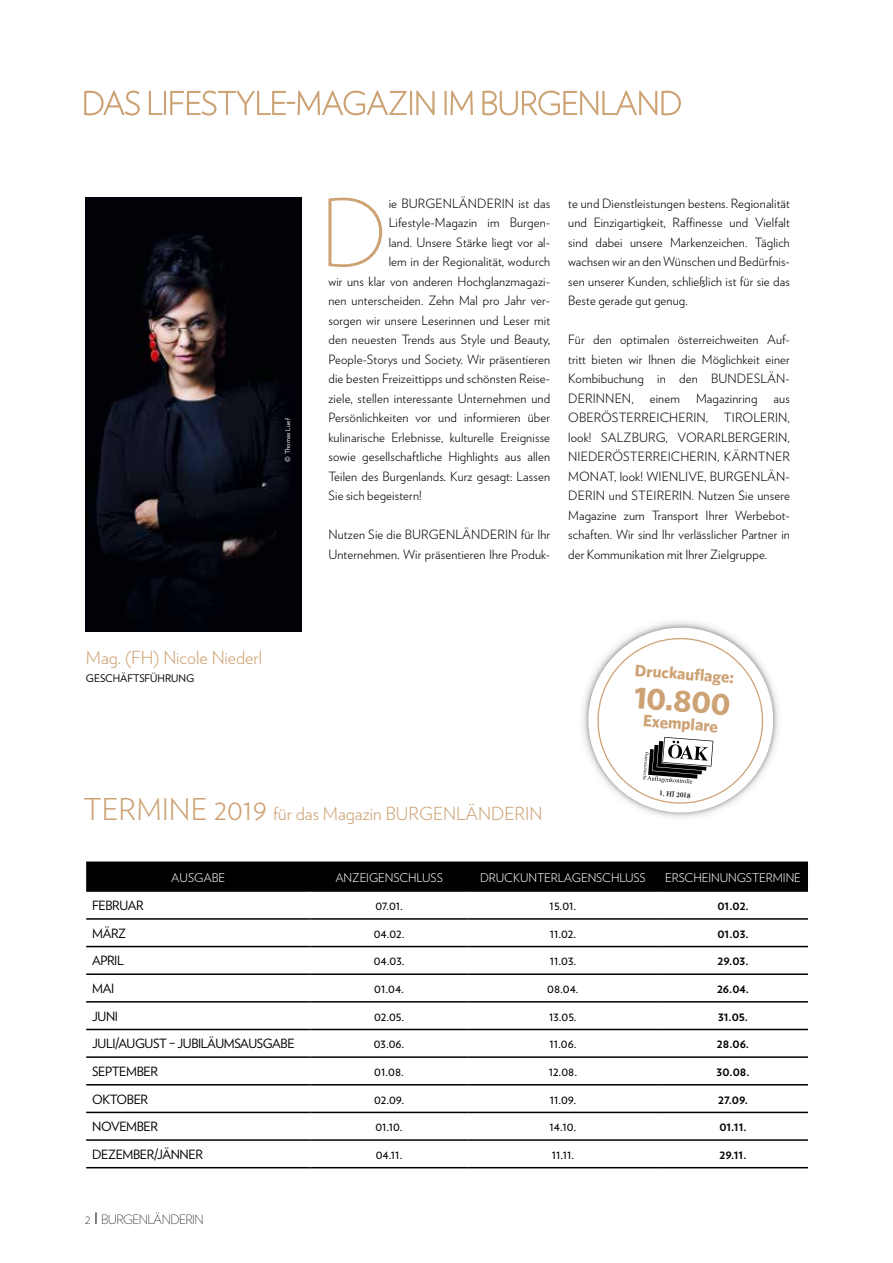
<style>
.page{position:relative;width:893px;height:1263px;background:#fff}
.page>*{position:absolute;margin:0;border:0;box-sizing:border-box;transform-origin:0 0}
.t1{font:200 92.55px "Verlag";color:#cda274}
.t2{font:700 30.75px "Whitney";color:#cda274}
.t3{font:300 18px "Verlag";color:#cda274}
.t4{font:700 16.65px "Whitney";color:#cda274}
.t5{font:700 16.5px "Whitney";color:#cda274}
.t6{font:300 12.75px/19.5px "Verlag";letter-spacing:.01em;color:#000;text-align:justify}
.t7{font:12.75px "Verlag";letter-spacing:-.03em;color:#000}
.t8{font:700 12.75px "Verlag";color:#000}
.t9{font:200 12.75px "Verlag";letter-spacing:-.05em;color:#000}
.t10{font:300 12px "Verlag";letter-spacing:-.01em;color:#fff}
.t11{font:10.5px "Verlag";color:#000}
.t12{font:600 7.35px "Minion Pro";color:#000}
.t13{font:6.75px "Verlag";letter-spacing:.02em;color:#fff}
.s1{font-size:30px}
</style>
<div class="page">
<svg style="left:84px;top:90px;width:56px;height:26px"></svg>
<svg style="left:149px;top:90px;width:286px;height:26px"></svg>
<svg style="left:445px;top:90px;width:28px;height:25px"></svg>
<svg style="left:482px;top:90px;width:199px;height:25px"></svg>
<div style="left:86px;top:861px;width:722px;height:30px;background:#000"></div>
<svg style="left:86px;top:945px;width:722px;height:169px"></svg>
<hr style="left:86px;top:891px;width:224px;height:1px;background:#000">
<hr style="left:310px;top:891px;width:158px;height:1px;background:#000">
<hr style="left:468px;top:891px;width:190px;height:1px;background:#000">
<hr style="left:658px;top:891px;width:150px;height:1px;background:#000">
<hr style="left:86px;top:918px;width:224px;height:2px;background:#000">
<hr style="left:310px;top:918px;width:158px;height:2px;background:#000">
<hr style="left:468px;top:918px;width:190px;height:2px;background:#000">
<hr style="left:658px;top:918px;width:150px;height:2px;background:#000">
<hr style="left:86px;top:946px;width:224px;height:1px;background:#000">
<hr style="left:310px;top:946px;width:158px;height:1px;background:#000">
<hr style="left:468px;top:946px;width:190px;height:1px;background:#000">
<hr style="left:658px;top:946px;width:150px;height:1px;background:#000">
<hr style="left:86px;top:973px;width:224px;height:2px;background:#000">
<hr style="left:310px;top:973px;width:158px;height:2px;background:#000">
<hr style="left:468px;top:973px;width:190px;height:2px;background:#000">
<hr style="left:658px;top:973px;width:150px;height:2px;background:#000">
<hr style="left:86px;top:1001px;width:224px;height:1px;background:#000">
<hr style="left:310px;top:1001px;width:158px;height:1px;background:#000">
<hr style="left:468px;top:1001px;width:190px;height:1px;background:#000">
<hr style="left:658px;top:1001px;width:150px;height:1px;background:#000">
<hr style="left:86px;top:1029px;width:224px;height:1px;background:#000">
<hr style="left:310px;top:1029px;width:158px;height:1px;background:#000">
<hr style="left:468px;top:1029px;width:190px;height:1px;background:#000">
<hr style="left:658px;top:1029px;width:150px;height:1px;background:#000">
<hr style="left:86px;top:1056px;width:224px;height:2px;background:#000">
<hr style="left:310px;top:1056px;width:158px;height:2px;background:#000">
<hr style="left:468px;top:1056px;width:190px;height:2px;background:#000">
<hr style="left:658px;top:1056px;width:150px;height:2px;background:#000">
<hr style="left:86px;top:1084px;width:224px;height:1px;background:#000">
<hr style="left:310px;top:1084px;width:158px;height:1px;background:#000">
<hr style="left:468px;top:1084px;width:190px;height:1px;background:#000">
<hr style="left:658px;top:1084px;width:150px;height:1px;background:#000">
<hr style="left:86px;top:1112px;width:224px;height:1px;background:#000">
<hr style="left:310px;top:1112px;width:158px;height:1px;background:#000">
<hr style="left:468px;top:1112px;width:190px;height:1px;background:#000">
<hr style="left:658px;top:1112px;width:150px;height:1px;background:#000">
<hr style="left:86px;top:1139px;width:224px;height:2px;background:#000">
<hr style="left:310px;top:1139px;width:158px;height:2px;background:#000">
<hr style="left:468px;top:1139px;width:190px;height:2px;background:#000">
<hr style="left:658px;top:1139px;width:150px;height:2px;background:#000">
<hr style="left:86px;top:1167px;width:224px;height:1px;background:#000">
<hr style="left:310px;top:1167px;width:158px;height:1px;background:#000">
<hr style="left:468px;top:1167px;width:190px;height:1px;background:#000">
<hr style="left:658px;top:1167px;width:150px;height:1px;background:#000">
<img style="left:86px;top:197px;width:215px;height:434px">
<svg style="left:582px;top:621px;width:197px;height:197px"></svg>
<svg style="left:585px;top:624px;width:192px;height:192px"></svg>
<svg style="left:96px;top:1212px;width:1px;height:12px"></svg>
<p class="t13" style="left:283px;top:462px;width:45px;rotate:-90deg">© Thomas Luef</p>
<h1 class="t1" style="left:320px;top:166px;width:70px">D</h1>
<p class="t6" style="left:389px;top:193px;width:163px">ie BURGENLÄNDERIN ist das</p>
<p class="t6" style="left:389px;top:212px;width:163px">Lifestyle-Magazin im Burgen-</p>
<p class="t6" style="left:389px;top:232px;width:163px">land. Unsere Stärke liegt vor al-</p>
<p class="t6" style="left:389px;top:251px;width:163px">lem in der Regionalität, wodurch</p>
<p class="t6" style="left:328px;top:271px;width:223px">wir uns klar von anderen Hochglanzmagazi-</p>
<p class="t6" style="left:328px;top:290px;width:223px">nen unterscheiden. Zehn Mal pro Jahr ver-</p>
<p class="t6" style="left:328px;top:310px;width:223px">sorgen wir unsere Leserinnen und Leser mit</p>
<p class="t6" style="left:328px;top:329px;width:223px">den neuesten Trends aus Style und Beauty,</p>
<p class="t6" style="left:328px;top:349px;width:223px">People-Storys und Society. Wir präsentieren</p>
<p class="t6" style="left:328px;top:368px;width:223px">die besten Freizeittipps und schönsten Reise-</p>
<p class="t6" style="left:328px;top:388px;width:223px">ziele, stellen interessante Unternehmen und</p>
<p class="t6" style="left:328px;top:407px;width:223px">Persönlichkeiten vor und informieren über</p>
<p class="t6" style="left:328px;top:427px;width:223px">kulinarische Erlebnisse, kulturelle Ereignisse</p>
<p class="t6" style="left:328px;top:446px;width:223px">sowie gesellschaftliche Highlights aus allen</p>
<p class="t6" style="left:328px;top:466px;width:223px">Teilen des Burgenlands. Kurz gesagt: Lassen</p>
<p class="t6" style="left:328px;top:485px;width:95px">Sie sich begeistern!</p>
<p class="t6" style="left:328px;top:524px;width:223px">Nutzen Sie die BURGENLÄNDERIN für Ihr<br>Unternehmen. Wir präsentieren Ihre Produk-</p>
<p class="t6" style="left:568px;top:193px;width:223px">te und Dienstleistungen bestens. Regionalität und Einzigartigkeit, Raffinesse und Vielfalt sind dabei unsere Markenzeichen. Täglich wachsen wir an den Wünschen und Bedürfnis&shy;sen unserer Kunden, schließlich ist für sie das Beste gerade gut genug.</p>
<p class="t6" style="left:568px;top:329px;width:223px">Für den optimalen österreichweiten Auf&shy;tritt bieten wir Ihnen die Möglichkeit einer Kombibuchung in den BUNDESLÄN-DERINNEN,</p>
<p class="t6" style="left:650px;top:388px;width:32px">einem</p>
<p class="t6" style="left:696px;top:388px;width:63px">Magazinring</p>
<p class="t6" style="left:568px;top:388px;width:223px;text-indent:205px">aus OBERÖSTERREICHERIN, TIROLERIN, look! SALZBURG, VORARLBERGERIN, NIEDERÖSTERREICHERIN, KÄRNTNER MONAT, look! WIENLIVE, BURGENLÄN-DERIN und STEIRERIN. Nutzen Sie unsere Magazine zum Transport Ihrer Werbebot&shy;schaften. Wir sind Ihr verlässlicher Partner in der Kommunikation mit Ihrer Zielgruppe.</p>
<h3 class="t3" style="left:86px;top:645px;width:178px">Mag. (FH) Nicole Niederl</h3>
<p class="t11" style="left:86px;top:671px;width:110px">GESCHÄFTSFÜHRUNG</p>
<h3 class="t3" style="left:83px;top:801px;width:461px"><span class="s1">TERMINE 2019</span> für das Magazin BURGENLÄNDERIN</h3>
<p class="t5" style="left:636px;top:659px;width:101px;rotate:5deg">Druckaufl age:</p>
<h2 class="t2" style="left:636px;top:678px;width:98px;rotate:5deg">10.800</h2>
<h3 class="t4" style="left:644px;top:711px;width:77px;rotate:4deg">Exemplare</h3>
<p class="t12" style="left:660px;top:788px;width:33px;rotate:5deg">1. HJ 2018</p>
<p class="t10" style="left:171px;top:869px;width:56px">AUSGABE</p>
<p class="t10" style="left:335px;top:869px;width:109px">ANZEIGENSCHLUSS</p>
<p class="t10" style="left:480px;top:869px;width:167px">DRUCKUNTERLAGENSCHLUSS</p>
<p class="t10" style="left:665px;top:869px;width:137px">ERSCHEINUNGSTERMINE</p>
<p class="t7" style="left:92px;top:896px;width:53px">FEBRUAR</p>
<p class="t7" style="left:375px;top:896px;width:29px">07.01.</p>
<p class="t7" style="left:550px;top:896px;width:28px">15.01.</p>
<p class="t8" style="left:717px;top:895px;width:33px">01.02.</p>
<p class="t7" style="left:92px;top:924px;width:35px">MÄRZ</p>
<p class="t7" style="left:374px;top:924px;width:32px">04.02.</p>
<p class="t7" style="left:550px;top:924px;width:28px">11.02.</p>
<p class="t8" style="left:717px;top:923px;width:33px">01.03.</p>
<p class="t7" style="left:92px;top:951px;width:33px">APRIL</p>
<p class="t7" style="left:374px;top:951px;width:32px">04.03.</p>
<p class="t7" style="left:550px;top:951px;width:28px">11.03.</p>
<p class="t8" style="left:718px;top:951px;width:32px">29.03.</p>
<p class="t7" style="left:92px;top:979px;width:24px">MAI</p>
<p class="t7" style="left:374px;top:979px;width:31px">01.04.</p>
<p class="t7" style="left:547px;top:979px;width:33px">08.04.</p>
<p class="t8" style="left:717px;top:978px;width:34px">26.04.</p>
<p class="t7" style="left:92px;top:1007px;width:27px">JUNI</p>
<p class="t7" style="left:374px;top:1007px;width:32px">02.05.</p>
<p class="t7" style="left:549px;top:1007px;width:29px">13.05.</p>
<p class="t8" style="left:718px;top:1006px;width:31px">31.05.</p>
<p class="t7" style="left:92px;top:1034px;width:204px">JULI/AUGUST – JUBILÄUMSAUSGABE</p>
<p class="t7" style="left:374px;top:1034px;width:32px">03.06.</p>
<p class="t7" style="left:549px;top:1034px;width:29px">11.06.</p>
<p class="t8" style="left:717px;top:1034px;width:34px">28.06.</p>
<p class="t7" style="left:92px;top:1062px;width:67px">SEPTEMBER</p>
<p class="t7" style="left:374px;top:1062px;width:31px">01.08.</p>
<p class="t7" style="left:549px;top:1062px;width:30px">12.08.</p>
<p class="t8" style="left:717px;top:1061px;width:34px">30.08.</p>
<p class="t7" style="left:92px;top:1089px;width:58px">OKTOBER</p>
<p class="t7" style="left:374px;top:1089px;width:32px">02.09.</p>
<p class="t7" style="left:550px;top:1089px;width:28px">11.09.</p>
<p class="t8" style="left:718px;top:1089px;width:31px">27.09.</p>
<p class="t7" style="left:92px;top:1117px;width:67px">NOVEMBER</p>
<p class="t7" style="left:375px;top:1117px;width:29px">01.10.</p>
<p class="t7" style="left:550px;top:1117px;width:28px">14.10.</p>
<p class="t8" style="left:719px;top:1117px;width:29px">01.11.</p>
<p class="t7" style="left:92px;top:1145px;width:112px">DEZEMBER/JÄNNER</p>
<p class="t7" style="left:376px;top:1145px;width:28px">04.11.</p>
<p class="t7" style="left:552px;top:1145px;width:24px">11.11.</p>
<p class="t8" style="left:719px;top:1144px;width:29px">29.11.</p>
<p class="t9" style="left:85px;top:1210px;width:120px">2 BURGENLÄNDERIN</p>
</div>
